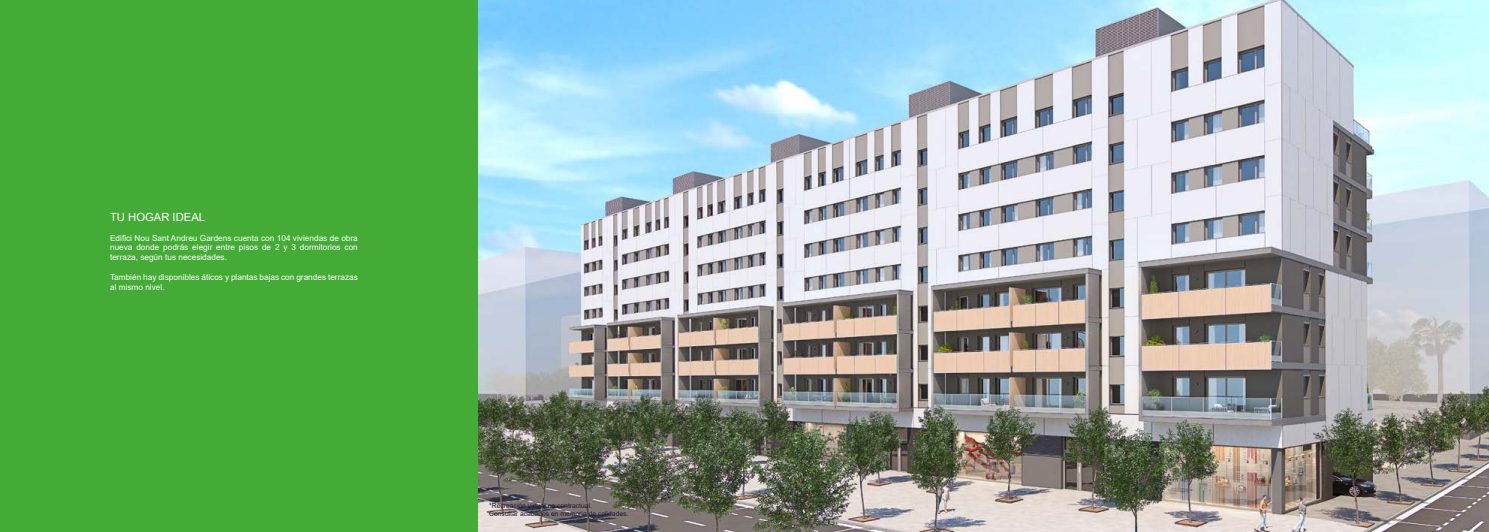
<style>
.page{position:relative;width:1489px;height:532px;background:#fff}
.page>*{position:absolute;margin:0;border:0;box-sizing:border-box;transform-origin:0 0}
.t1{font:11.25px "Arial";color:#fff}
.t2{font:8.25px/9.9px "Arial";color:#fff;text-align:justify}
.t3{font:6.75px/8.1px "Arial";color:#1b1834}
</style>
<div class="page">
<div style="left:0;top:0;width:478px;height:531px;background:#44ac36"></div>
<img style="left:478px;top:0;width:1010px;height:531px">
<p class="t1" style="left:110px;top:209px;width:97px">TU HOGAR IDEAL</p>
<p class="t2" style="left:110px;top:232px;width:249px">Edifici Nou Sant Andreu Gardens cuenta con 104 viviendas de obra nueva donde podrás elegir entre pisos de 2 y 3 dormitorios con terraza, según tus necesidades.</p>
<p class="t2" style="left:110px;top:272px;width:249px">También hay disponibles áticos y plantas bajas con grandes terrazas al mismo nivel.</p>
<p class="t3" style="left:489px;top:501px;width:141px">*Recreación virtual no contractual.<br>Consultar acabados en memoria de calidades.</p>
</div>
